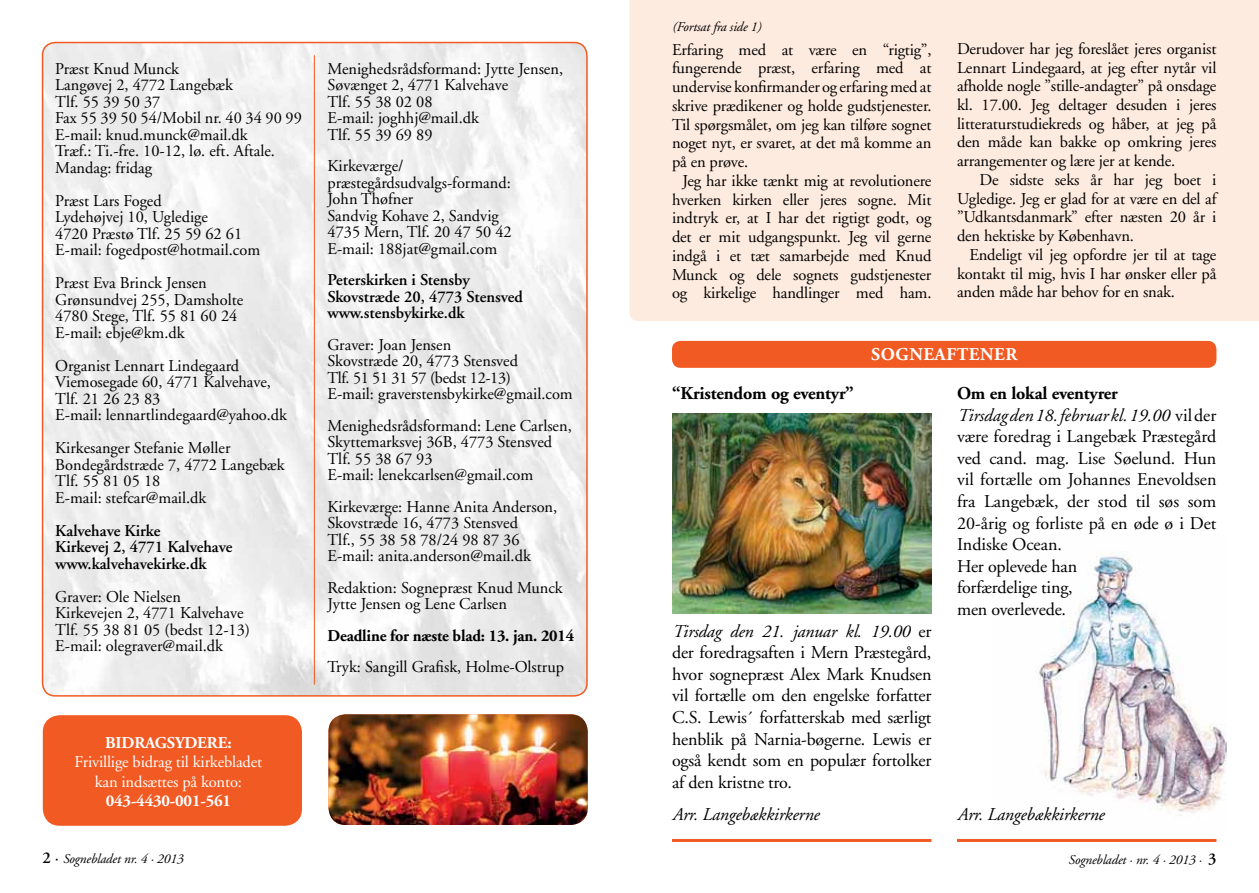
<style>
.page{position:relative;width:1259px;height:893px;background:#fff}
.page>*{position:absolute;margin:0;border:0;box-sizing:border-box;transform-origin:0 0}
.t1{font:18px/21.6px "Adobe Garamond";color:#000;text-align:justify}
.t2{font:italic 18px "Adobe Garamond";letter-spacing:-.01em;color:#000}
.t3{font:700 18px "Adobe Garamond";letter-spacing:-.01em;color:#000}
.t4{font:700 18px "Adobe Garamond";letter-spacing:.03em;color:#fff}
.t5{font:16.5px/16.5px "Adobe Garamond";color:#000}
.t6{font:600 16.5px/16.5px "Adobe Garamond";color:#000}
.t7{font:16.5px/19.5px "Adobe Garamond";letter-spacing:-.01em;color:#fff;text-align:center}
.t8{font:700 16.5px "Adobe Garamond";letter-spacing:-.01em;color:#000}
.t9{font:700 16.5px "Adobe Garamond";letter-spacing:-.01em;color:#fff}
.t10{font:italic 13.5px "Adobe Garamond";letter-spacing:-.01em;color:#000}
.s1{font-weight:700}
.s2{font-style:italic}
.s3{font-weight:600;font-style:normal;font-size:16.5px}
.s4{font-style:normal;font-size:16.5px}
</style>
<div class="page">
<img style="left:1039px;top:551px;width:187px;height:265px">
<div style="left:629px;top:0;width:630px;height:321px;background:#feebdf"></div>
<div style="left:672px;top:341px;width:544px;height:27px;background:#f15a22;border-radius:9px"></div>
<img style="left:43px;top:43px;width:542px;height:653px">
<div style="left:43px;top:715px;width:259px;height:111px;background:#f15a22;border-radius:17px"></div>
<img style="left:328px;top:714px;width:260px;height:111px">
<hr style="left:672px;top:839px;width:259px;height:3px;background:#f15a22">
<hr style="left:957px;top:839px;width:259px;height:3px;background:#f15a22">
<img style="left:672px;top:414px;width:259px;height:200px">
<hr style="left:314px;top:55px;width:1px;height:630px;background:#f15a22">
<p class="t5" style="left:55px;top:61px;width:248px">Præst Knud Munck<br>Langøvej 2, 4772 Langebæk<br>Tlf. 55 39 50 37<br>Fax 55 39 50 54/Mobil nr. 40 34 90 99<br>E-mail: knud.munck@mail.dk<br>Træf.: Ti.-fre. 10-12, lø. eft. Aftale.<br>Mandag: fridag</p>
<p class="t5" style="left:55px;top:193px;width:206px">Præst Lars Foged<br>Lydehøjvej 10, Ugledige<br>4720 Præstø Tlf. 25 59 62 61<br>E-mail: fogedpost@hotmail.com</p>
<p class="t5" style="left:55px;top:275px;width:189px">Præst Eva Brinck Jensen<br>Grønsundvej 255, Damsholte<br>4780 Stege, Tlf. 55 81 60 24<br>E-mail: ebje@km.dk</p>
<p class="t5" style="left:55px;top:358px;width:233px">Organist Lennart Lindegaard<br>Viemosegade 60, 4771 Kalvehave,<br>Tlf. 21 26 23 83<br>E-mail: lennartlindegaard@yahoo.dk</p>
<p class="t5" style="left:55px;top:440px;width:231px">Kirkesanger Stefanie Møller<br>Bondegårdstræde 7, 4772 Langebæk<br>Tlf. 55 81 05 18<br>E-mail: stefcar@mail.dk</p>
<p class="t6" style="left:55px;top:523px;width:179px">Kalvehave Kirke<br>Kirkevej 2, 4771 Kalvehave www.kalvehavekirke.dk</p>
<p class="t5" style="left:55px;top:589px;width:196px">Graver: Ole Nielsen<br>Kirkevejen 2, 4771 Kalvehave<br>Tlf. 55 38 81 05 (bedst 12-13)<br>E-mail: olegraver@mail.dk</p>
<p class="t9" style="left:105px;top:733px;width:128px">Bid ragsydere:</p>
<p class="t7" style="left:75px;top:753px;width:189px">Frivillige bidrag til kirkebladet kan indsættes på konto:</p>
<p class="t9" style="left:106px;top:792px;width:127px">043-4430-001-561</p>
<p class="t5" style="left:327px;top:61px;width:237px">Menighedsrådsformand: Jytte Jensen,<br>Søvænget 2, 4771 Kalvehave<br>Tlf. 55 38 02 08<br>E-mail: joghhj@mail.dk<br>Tlf. 55 39 69 89</p>
<p class="t5" style="left:327px;top:158px;width:186px">Kirkeværge/ præstegårdsudvalgs-formand:<br>John Thøfner<br>Sandvig Kohave 2, Sandvig<br>4735 Mern, Tlf. 20 47 50 42<br>E-mail: 188jat@gmail.com</p>
<p class="t6" style="left:327px;top:272px;width:197px">Peterskirken i Stensby<br>Skovstræde 20, 4773 Stensved www.stensbykirke.dk</p>
<p class="t5" style="left:327px;top:337px;width:247px">Graver: Joan Jensen<br>Skovstræde 20, 4773 Stensved<br>Tlf. 51 51 31 57 (bedst 12-13)<br>E-mail: graverstensbykirke@gmail.com</p>
<p class="t5" style="left:327px;top:418px;width:246px">Menighedsrådsformand: Lene Carlsen,<br>Skyttemarksvej 36B, 4773 Stensved<br>Tlf. 55 38 67 93<br>E-mail: lenekcarlsen@gmail.com</p>
<p class="t5" style="left:327px;top:499px;width:231px">Kirkeværge: Hanne Anita Anderson,<br>Skovstræde 16, 4773 Stensved<br>Tlf., 55 38 58 78/24 98 87 36<br>E-mail: anita.anderson@mail.dk</p>
<p class="t5" style="left:327px;top:580px;width:237px">Redaktion: Sognepræst Knud Munck<br>Jytte Jensen og Lene Carlsen</p>
<p class="t8" style="left:327px;top:626px;width:248px">Deadline for næste blad: 13. jan. 2014</p>
<p class="t5" style="left:327px;top:659px;width:238px">Tryk: Sangill Grafisk, Holme-Olstrup</p>
<p class="t10" style="left:672px;top:19px;width:91px">(Fortsat fra side 1)</p>
<p class="t5" style="left:672px;top:40px;width:261px;line-height:18.8px;text-align:justify">Erfaring med at være en “rigtig”, fungerende præst, erfaring med at undervise konfirmander og erfaring med at skrive prædikener og holde gudstjenester.<br>Til spørgsmålet, om jeg kan tilføre sognet noget nyt, er svaret, at det må komme an på en prøve.</p>
<p class="t5" style="left:672px;top:172px;width:261px;line-height:18.8px;text-align:justify;text-indent:10px">Jeg har ikke tænkt mig at revolutionere hverken kirken eller jeres sogne. Mit indtryk er, at I har det rigtigt godt, og det er mit udgangspunkt. Jeg vil gerne indgå i et tæt samarbejde med Knud Munck og dele sognets gudstjenester og kirkelige handlinger med ham.</p>
<p class="t5" style="left:957px;top:40px;width:261px;line-height:18.8px;text-align:justify">Derudover har jeg foreslået jeres organist Lennart Lindegaard, at jeg efter nytår vil afholde nogle ”stille-andagter” på onsdage kl. 17.00. Jeg deltager desuden i jeres litteraturstudiekreds og håber, at jeg på den måde kan bakke op omkring jeres arrangementer og lære jer at kende.</p>
<p class="t5" style="left:957px;top:171px;width:261px;line-height:18.8px;text-align:justify;text-indent:22px">De sidste seks år har jeg boet i Ugledige. Jeg er glad for at være en del af ”Udkantsdanmark” efter næsten 20 år i den hektiske by København.</p>
<p class="t5" style="left:957px;top:246px;width:261px;line-height:18.8px;text-align:justify;text-indent:12px">Endeligt vil jeg opfordre jer til at tage kontakt til mig, hvis I har ønsker eller på anden måde har behov for en snak.</p>
<p class="t3" style="left:672px;top:384px;width:183px">“Kristendom og eventyr”</p>
<p class="t4" style="left:871px;top:345px;width:148px">So gneaftener</p>
<p class="t1" style="left:957px;top:383px;width:261px;text-align:left"><span class="s1">Om en lokal eventyrer<br></span><span class="s2">Tirsdag den 18. februar kl. 19.00</span> vil der være foredrag i Langebæk Præstegård ved cand. mag. Lise Søelund. Hun vil fortælle om Johannes Enevoldsen fra Langebæk, der stod til søs som<br>20-årig og forliste på en øde ø i Det<br>Indiske Ocean.<br>Her oplevede han<br>forfærdelige ting,<br>men overlevede.</p>
<p class="t1" style="left:672px;top:621px;width:261px"><span class="s2">Tirsdag den 21. januar kl. 19.00</span> er der foredragsaften i Mern Præstegård, hvor sognepræst Alex Mark Knudsen vil fortælle om den engelske forfatter C.S. Lewis´ forfatterskab med særligt henblik på Narnia-bøgerne. Lewis er også kendt som en populær fortolker af den kristne tro.</p>
<p class="t2" style="left:672px;top:805px;width:149px">Arr. Langebækkirkerne</p>
<p class="t2" style="left:957px;top:805px;width:149px">Arr. Langebækkirkerne</p>
<p class="t10" style="left:43px;top:851px;width:142px"><span class="s3">2</span> <span class="s4">·</span> Sognebladet nr. 4 · 2013</p>
<p class="t10" style="left:1068px;top:852px;width:150px">Sognebladet · nr. 4 · 2013 · <span class="s3">3</span></p>
</div>
